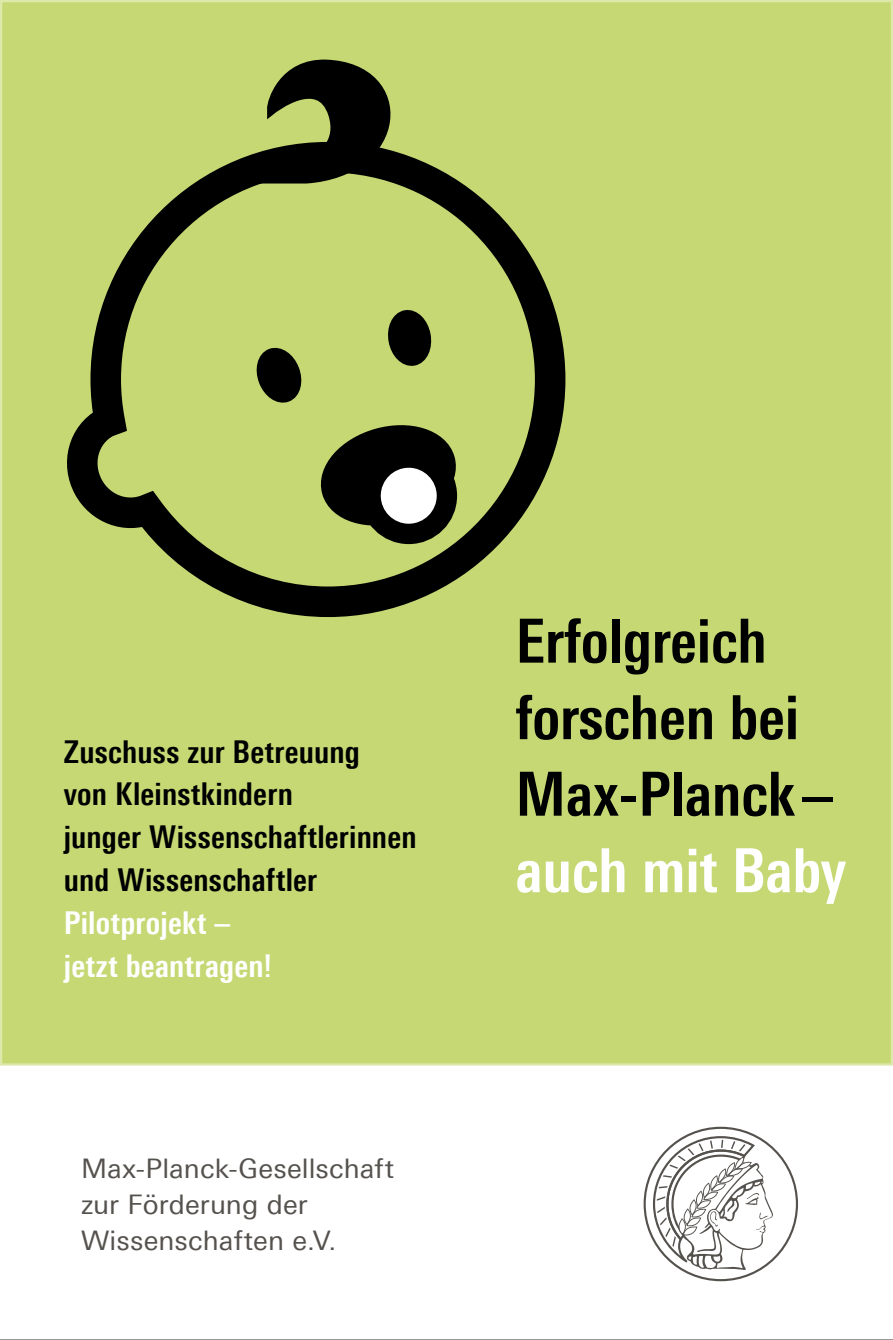
<style>
.page{position:relative;width:893px;height:1340px;background:#fff}
.page>*{position:absolute;margin:0;border:0;box-sizing:border-box;transform-origin:0 0}
.t1{font:700 condensed 60.75px/76.5px "Univers Next Pro";color:#000}
.t2{font:700 condensed 60.75px "Univers Next Pro";color:#fff}
.t3{font:700 condensed 31.5px/42.8px "Univers Next Pro";letter-spacing:.005em;color:#000}
.t4{font:700 condensed 31.5px/42.8px "Univers Next Pro";letter-spacing:.01em;color:#fff}
.t5{font:27px/36px "Univers Next Pro";letter-spacing:.005em;color:#55524e}
</style>
<div class="page">
<div style="left:1px;top:1px;width:891px;height:1063px;background:#c6d874"></div>
<svg style="left:67px;top:156px;width:499px;height:462px"></svg>
<svg style="left:247px;top:59px;width:164px;height:130px"></svg>
<svg style="left:245px;top:301px;width:225px;height:245px"></svg>
<svg style="left:371px;top:457px;width:76px;height:77px;background:#cdcdcd"></svg>
<div style="left:360px;top:447px;width:97px;height:97px;border:20px solid #000;border-radius:50%"></div>
<hr style="left:0;top:1339px;width:893px;height:1px;background:#7f7c7a">
<svg style="left:644px;top:1126px;width:154px;height:155px"></svg>
<p class="t3" style="left:64px;top:730px;width:354px">Zuschuss zur Betreuung<br>von Kleinstkindern<br>junger Wissenschaftlerinnen und Wissenschaftler</p>
<p class="t4" style="left:64px;top:901px;width:210px">Pilotprojekt – jetzt beantragen!</p>
<p class="t5" style="left:81px;top:1150px;width:315px">Max-Planck-Gesellschaft zur Förderung der<br>Wissenschaften e.V.</p>
<h1 class="t1" style="left:515px;top:602px;width:319px">Erfolgreich forschen bei<br>Max-Planck–</h1>
<h1 class="t2" style="left:515px;top:834px;width:332px">auch mit Baby</h1>
</div>
